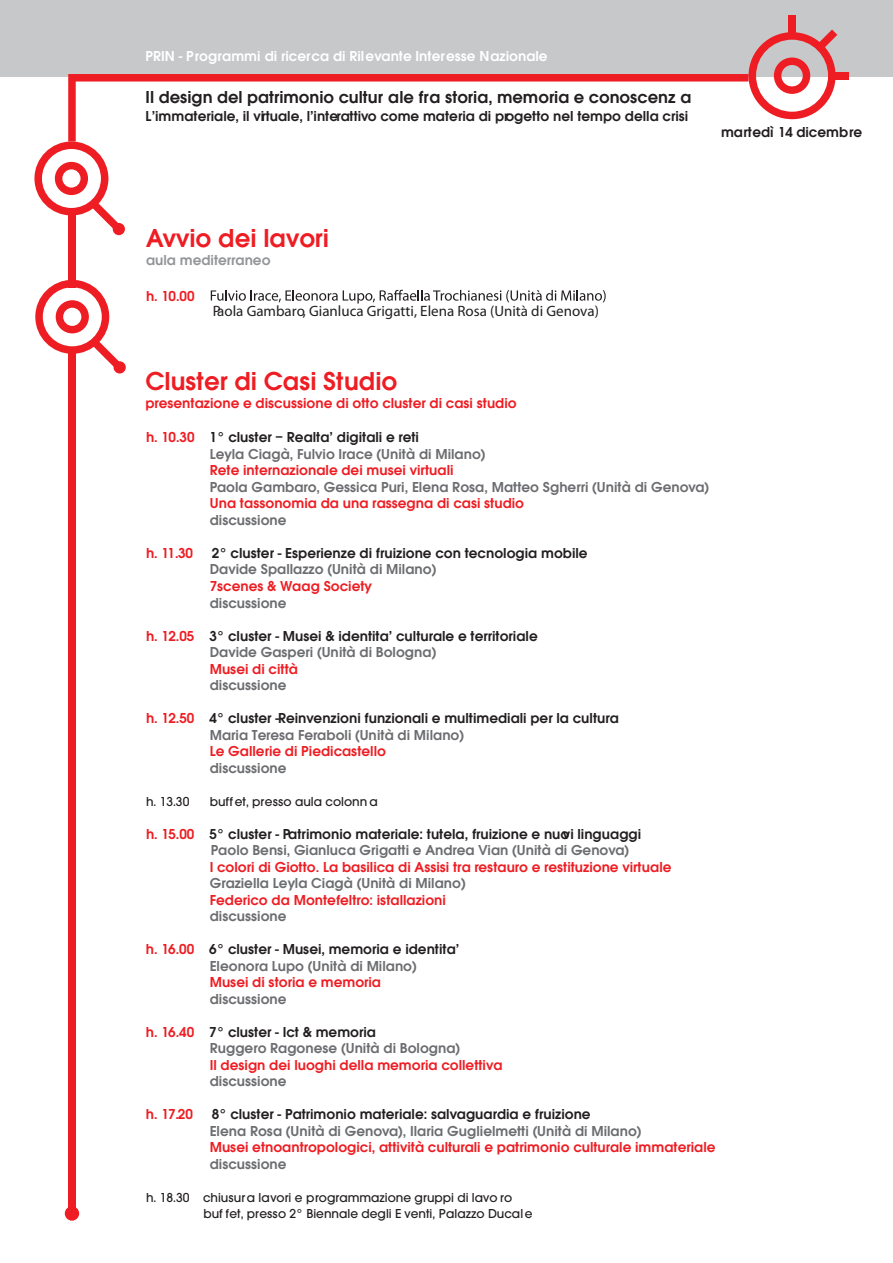
<style>
.page{position:relative;width:893px;height:1263px;background:#fff}
.page>*{position:absolute;margin:0;border:0;box-sizing:border-box;transform-origin:0 0}
.t1{font:600 27px "Avant Garde ITC";color:#ee1d23}
.t2{font:600 18px "Avant Garde ITC";color:#231f20}
.t3{font:600 15px/16.5px "Avant Garde ITC";color:#231f20}
.t4{font:600 15px/16.5px "Avant Garde ITC";color:#6c6d70}
.t5{font:600 15px "Avant Garde ITC";color:#ee1d23}
.t6{font:15px "Myriad Pro";color:#231f20}
.t7{font:600 15px "Avant Garde ITC";color:#fff}
.t8{font:600 15px "Avant Garde ITC";color:#939598}
.t9{font:13.5px/16.5px "Avant Garde Md ITC";color:#231f20}
.s1{color:#ee1d23}
.s2{color:#231f20}
.s3{color:#6c6d70}
</style>
<div class="page">
<div style="left:0;top:0;width:893px;height:77px;background:#c7c8ca"></div>
<svg style="left:34px;top:141px;width:84px;height:91px"></svg>
<svg style="left:68px;top:74px;width:680px;height:67px"></svg>
<div style="left:68px;top:210px;width:8px;height:77px;background:#ee1d23"></div>
<div style="left:113px;top:223px;width:12px;height:12px;background:#ee1d23;border-radius:50%"></div>
<div style="left:65px;top:1206px;width:14px;height:15px;background:#ee1d23;border-radius:50%"></div>
<svg style="left:35px;top:280px;width:84px;height:90px"></svg>
<div style="left:114px;top:361px;width:12px;height:12px;background:#ee1d23;border-radius:50%"></div>
<div style="left:68px;top:350px;width:7px;height:868px;background:#ee1d23"></div>
<svg style="left:748px;top:30px;width:89px;height:89px"></svg>
<div style="left:830px;top:72px;width:19px;height:7px;background:#ee1d23"></div>
<div style="left:788px;top:15px;width:8px;height:23px;background:#ee1d23"></div>
<svg style="left:211px;top:290px;width:395px;height:13px"></svg>
<p class="t7" style="left:146px;top:47px;width:404px">PRIN - Programmi di ricerca di Rilevante Interesse Nazionale</p>
<p class="t2" style="left:146px;top:87px;width:547px">Il design del patrimonio cultur ale fra storia, memoria e conoscenz a</p>
<p class="t3" style="left:146px;top:108px;width:544px">L’immateriale, il virtuale, l’interattivo come materia di progetto nel tempo della crisi</p>
<p class="t3" style="left:721px;top:124px;width:143px">martedì 14 dicembre</p>
<h1 class="t1" style="left:146px;top:222px;width:184px">Avvio dei lavori</h1>
<p class="t8" style="left:146px;top:251px;width:126px">aula mediterraneo</p>
<p class="t5" style="left:146px;top:287px;width:50px">h. 10.00</p>
<p class="t6" style="left:213px;top:301px;width:388px">Paola Gambaro, Gianluca Grigatti, Elena Rosa (Unità di Genova)</p>
<h1 class="t1" style="left:145px;top:365px;width:254px">Cluster di Casi Studio</h1>
<p class="t5" style="left:145px;top:394px;width:373px">presentazione e discussione di otto cluster di casi studio</p>
<p class="t4" style="left:210px;top:429px;width:277px;text-indent:-64px"><span class="s1">h. 10.30</span> <span class="s2">1° cluster – Realta’ digitali e reti<br></span>Leyla Ciagà, Fulvio Irace (Unità di Milano)</p>
<p class="t5" style="left:210px;top:462px;width:245px">Rete internazionale dei musei virtuali</p>
<p class="t4" style="left:210px;top:479px;width:501px">Paola Gambaro, Gessica Puri, Elena Rosa, Matteo Sgherri (Unità di Genova)</p>
<p class="t5" style="left:210px;top:495px;width:316px">Una tassonomia da una rassegna di casi studio</p>
<p class="t4" style="left:210px;top:512px;width:78px">discussione</p>
<p class="t3" style="left:210px;top:545px;width:379px;text-indent:-64px"><span class="s1">h. 11.30</span> 2° cluster - Esperienze di fruizione con tecnologia mobile<br><span class="s3">Davide Spallazzo (Unità di Milano)</span></p>
<p class="t5" style="left:210px;top:577px;width:164px">7scenes &amp; Waag Society</p>
<p class="t4" style="left:210px;top:594px;width:78px">discussione</p>
<p class="t3" style="left:210px;top:627px;width:329px;text-indent:-64px"><span class="s1">h. 12.05</span> 3° cluster - Musei &amp; identita’ culturale e territoriale<br><span class="s3">Davide Gasperi (Unità di Bologna)</span></p>
<p class="t5" style="left:210px;top:660px;width:90px">Musei di città</p>
<p class="t4" style="left:210px;top:677px;width:78px">discussione</p>
<p class="t3" style="left:210px;top:710px;width:411px;text-indent:-64px"><span class="s1">h. 12.50</span> 4° cluster - Reinvenzioni funzionali e multimediali per la cultura<br><span class="s3">Maria Teresa Feraboli (Unità di Milano)</span></p>
<p class="t5" style="left:210px;top:742px;width:178px">Le Gallerie di Piedicastello</p>
<p class="t4" style="left:210px;top:759px;width:78px">discussione</p>
<p class="t9" style="left:146px;top:793px;width:45px">h. 13.30</p>
<p class="t9" style="left:210px;top:793px;width:169px">buffet, presso aula colonna</p>
<p class="t3" style="left:211px;top:825px;width:432px;text-indent:-65px"><span class="s1">h. 15.00</span> 5° cluster - Patrimonio materiale: tutela, fruizione e nuovi linguaggi<br><span class="s3">Paolo Bensi, Gianluca Grigatti e Andrea Vian (Unità di Genova)</span></p>
<p class="t5" style="left:210px;top:858px;width:463px">I colori di Giotto. La basilica di Assisi tra restauro e restituzione virtuale</p>
<p class="t4" style="left:210px;top:875px;width:257px">Graziella Leyla Ciagà (Unità di Milano)</p>
<p class="t5" style="left:210px;top:891px;width:238px">Federico da Montefeltro: istallazioni</p>
<p class="t4" style="left:210px;top:908px;width:78px">discussione</p>
<p class="t3" style="left:210px;top:941px;width:251px;text-indent:-64px"><span class="s1">h. 16.00</span> 6° cluster - Musei, memoria e identita’<br><span class="s3">Eleonora Lupo (Unità di Milano)</span></p>
<p class="t5" style="left:210px;top:973px;width:173px">Musei di storia e memoria</p>
<p class="t4" style="left:210px;top:990px;width:78px">discussione</p>
<p class="t4" style="left:210px;top:1023px;width:252px;text-indent:-64px"><span class="s1">h. 16.40</span> <span class="s2">7° cluster - Ict &amp; memoria<br></span>Ruggero Ragonese (Unità di Bologna)</p>
<p class="t5" style="left:210px;top:1056px;width:294px">Il design dei luoghi della memoria collettiva</p>
<p class="t4" style="left:210px;top:1073px;width:78px">discussione</p>
<p class="t4" style="left:210px;top:1106px;width:433px;text-indent:-64px"><span class="s1">h. 17.20</span> <span class="s2">8° cluster - Patrimonio materiale: salvaguardia e fruizione<br></span>Elena Rosa (Unità di Genova), Ilaria Guglielmetti (Unità di Milano)</p>
<p class="t5" style="left:210px;top:1138px;width:507px">Musei etnoantropologici, attività culturali e patrimonio culturale immateriale</p>
<p class="t4" style="left:210px;top:1155px;width:78px">discussione</p>
<p class="t9" style="left:203px;top:1189px;width:331px;text-indent:-57px">h. 18.30 chiusura lavori e programmazione gruppi di lavo ro buf fet, presso 2° Biennale degli E venti, Palazzo Ducale</p>
</div>
